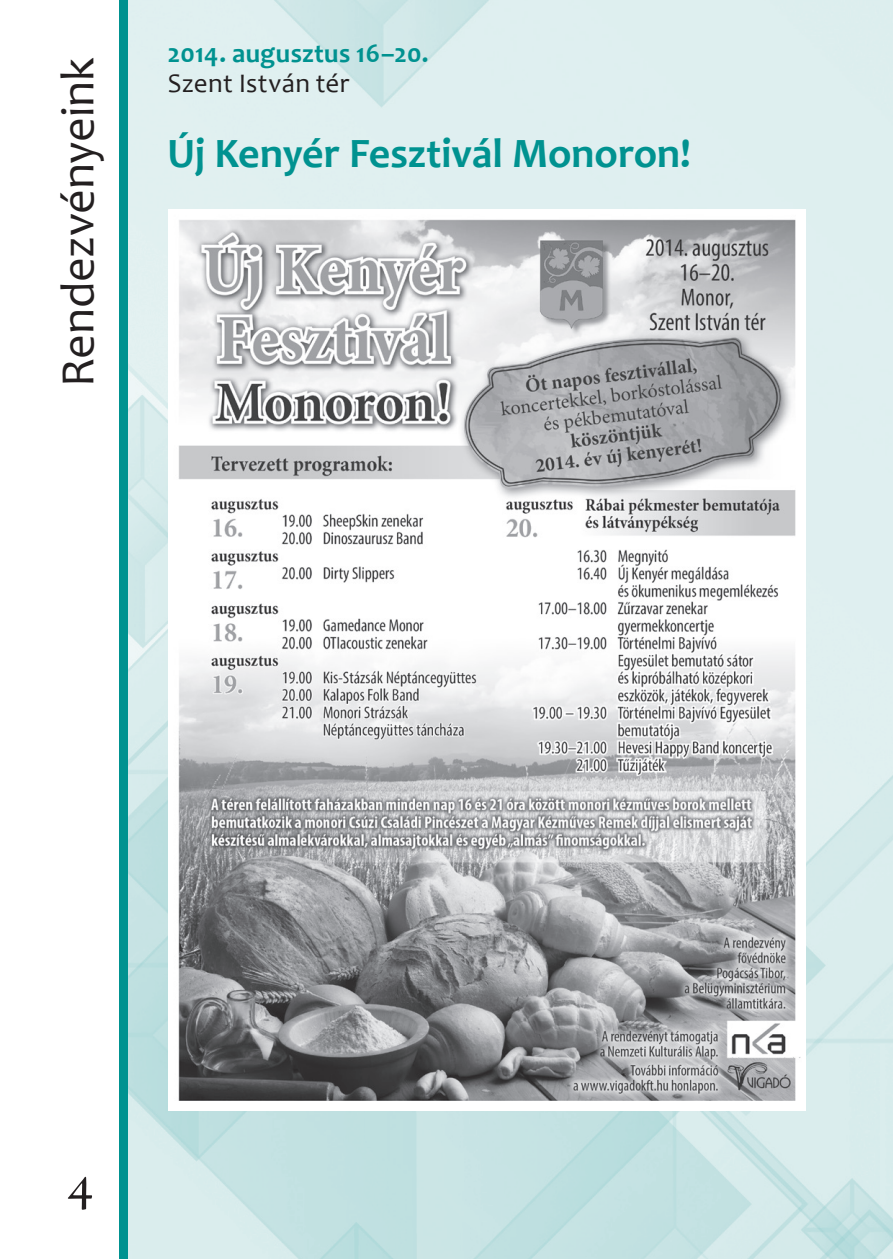
<style>
.page{position:relative;width:893px;height:1259px;background:#fff}
.page>*{position:absolute;margin:0;border:0;box-sizing:border-box;transform-origin:0 0}
.t1{font:57px "Garamond Premr Pro";color:#231f20}
.t2{font:48px "Candara";color:#231f20}
.t3{font:700 42px "Candara";letter-spacing:-.005em;color:#009290}
.t4{font:700 27px "Candara";letter-spacing:.01em;color:#009290}
.t5{font:27px "Candara";letter-spacing:.01em;color:#231f20}
</style>
<div class="page">
<img style="left:128px;top:0;width:765px;height:1259px">
<div style="left:119px;top:0;width:9px;height:1259px;background:#009290"></div>
<img style="left:168px;top:209px;width:638px;height:891px">
<p class="t2" style="left:48px;top:387px;width:331px;rotate:-90deg">Rendezvényeink</p>
<p class="t4" style="left:167px;top:36px;width:263px">2014. augusztus 16–20.</p>
<p class="t5" style="left:168px;top:66px;width:183px">Szent István tér</p>
<p class="t3" style="left:168px;top:127px;width:525px">Új Kenyér Fesztivál Monoron!</p>
<h1 class="t1" style="left:66px;top:1149px;width:29px">4</h1>
</div>
